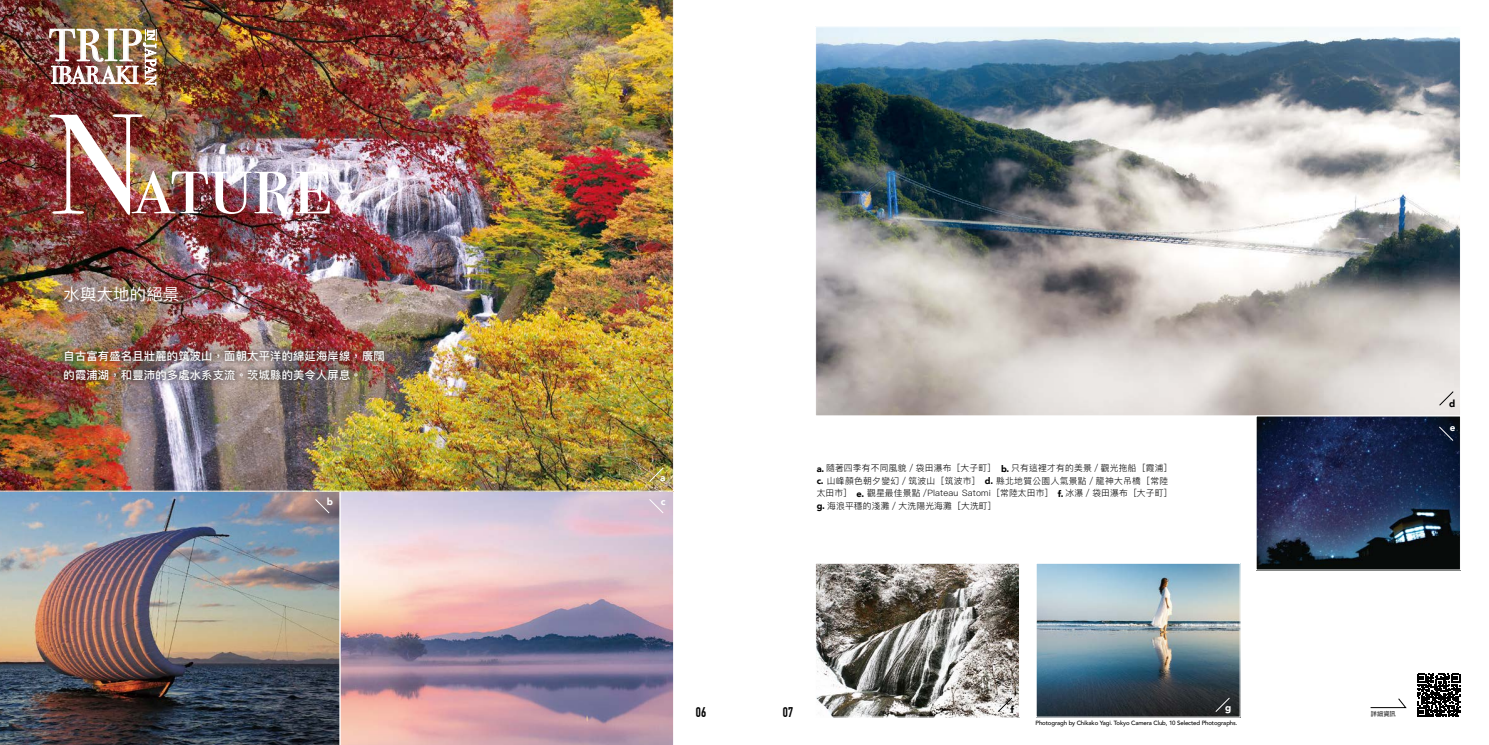
<style>
.page{position:relative;width:1489px;height:745px;background:#fff}
.page>*{position:absolute;margin:0;border:0;box-sizing:border-box;transform-origin:0 0}
.t1{font:91.38px "Bodoni Svty Two SCITCTT";letter-spacing:-.005em;color:#fff}
.t2{font:45.38px "Bodoni Svty Two SCITCTT";color:#fff}
.t3{font:24.5px "Bodoni Svty Two SCITCTT";letter-spacing:-.02em;color:#fff}
.t4{font:16.25px "Ping Fang TC";letter-spacing:.02em;color:#fff}
.t5{font:15.38px "Bodoni Svty Two SCITCTT";color:#fff}
.t6{font:700 13.75px "DIN Condensed";color:#000}
.t7{font:500 11.25px/18.8px "Ping Fang TC";letter-spacing:.02em;color:#fff}
.t8{font:900 9.88px "Avenir";color:#fff}
.t9{font:900 9.88px "Avenir";color:#000}
.t10{font:300 8.75px/12.5px "Ping Fang TC";letter-spacing:.025em;color:#000}
.t11{font:6.25px "Ping Fang TC";color:#000}
.t12{font:500 6.12px "Avenir";letter-spacing:-.02em;color:#000}
.s1{font-size:14.62px}
.s2{font-size:142.75px}
.s3{font-family:"Avenir";font-weight:900;font-size:9.12px}
</style>
<div class="page">
<img style="left:0;top:491px;width:340px;height:253px">
<svg style="left:340px;top:491px;width:334px;height:253px;background:#c2a8b6"></svg>
<img style="left:0;top:0;width:673px;height:491px">
<img style="left:817px;top:28px;width:641px;height:386px">
<img style="left:817px;top:564px;width:200px;height:150px">
<div style="left:815px;top:562px;width:204px;height:154px;border:1px solid #fff"></div>
<img style="left:1037px;top:564px;width:201px;height:150px">
<div style="left:1035px;top:562px;width:205px;height:154px;border:1px solid #fff"></div>
<img style="left:1257px;top:417px;width:201px;height:151px">
<div style="left:1255px;top:415px;width:205px;height:155px;border:1px solid #fff"></div>
<svg style="left:648px;top:466px;width:16px;height:16px"></svg>
<svg style="left:1438px;top:390px;width:15px;height:16px"></svg>
<svg style="left:1214px;top:696px;width:16px;height:16px"></svg>
<svg style="left:997px;top:696px;width:15px;height:16px"></svg>
<svg style="left:648px;top:498px;width:16px;height:15px"></svg>
<svg style="left:314px;top:498px;width:16px;height:15px"></svg>
<svg style="left:1438px;top:426px;width:15px;height:15px"></svg>
<img style="left:49px;top:29px;width:108px;height:57px">
<img style="left:57px;top:343px;width:334px;height:43px">
<svg style="left:1398px;top:698px;width:8px;height:9px"></svg>
<svg style="left:1417px;top:673px;width:42px;height:43px"></svg>
<h2 class="t2" style="left:49px;top:18px;width:94px">TRIP</h2>
<h3 class="t5" style="left:160px;top:30px;width:57px;rotate:90deg"><span class="s1">in</span> JAPAN</h3>
<h3 class="t3" style="left:51px;top:60px;width:90px">IBARAKI</h3>
<h1 class="t1" style="left:51px;top:127px;width:282px"><span class="s2">N</span>ature</h1>
<h3 class="t4" style="left:64px;top:284px;width:117px">水與大地的絕景</h3>
<p class="t7" style="left:64px;top:346px;width:323px">自古富有盛名且壯麗的筑波山，面朝太平洋的綿延海岸線，廣闊的霞浦湖，和豐沛的多處水系支流。茨城縣的美令人屏息。</p>
<p class="t8" style="left:327px;top:492px;width:8px">b</p>
<p class="t8" style="left:660px;top:469px;width:7px">a</p>
<p class="t8" style="left:660px;top:492px;width:6px">c</p>
<p class="t10" style="left:816px;top:462px;width:362px"><span class="s3">a.</span> 隨著四季有不同風貌 / 袋田瀑布［大子町］　<span class="s3">b.</span> 只有這裡才有的美景 / 觀光拖船［霞浦］<span class="s3">c.</span> 山峰顏色朝夕變幻 / 筑波山［筑波市］ <span class="s3">d.</span> 縣北地質公園人氣景點 / 龍神大吊橋［常陸太田市］ <span class="s3">e.</span> 觀星最佳景點 /Plateau Satomi［常陸太田市］ <span class="s3">f.</span> 冰瀑 / 袋田瀑布［大子町］　<span class="s3">g.</span> 海浪平穩的淺灘 / 大洗陽光海灘［大洗町］</p>
<h3 class="t6" style="left:695px;top:704px;width:12px">06</h3>
<h3 class="t6" style="left:782px;top:704px;width:12px">07</h3>
<p class="t9" style="left:1010px;top:700px;width:5px">f</p>
<p class="t8" style="left:1225px;top:698px;width:8px">g</p>
<p class="t12" style="left:1035px;top:717px;width:203px">Photogragh by Chikako Yagi. Tokyo Camera Club, 10 Selected Photographs.</p>
<p class="t9" style="left:1448px;top:394px;width:8px">d</p>
<p class="t8" style="left:1449px;top:418px;width:7px">e</p>
<p class="t11" style="left:1370px;top:709px;width:26px">詳細資訊</p>
</div>
